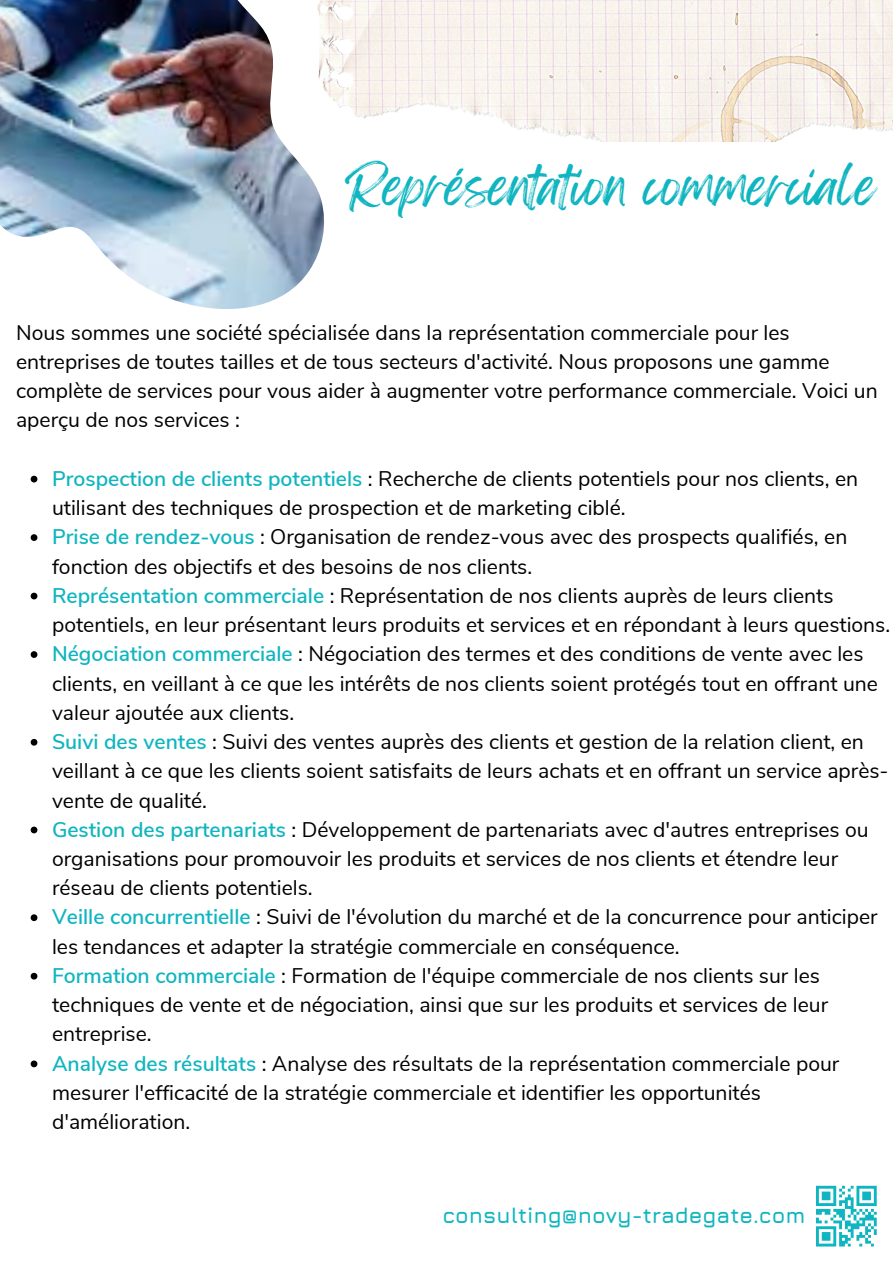
<style>
.page{position:relative;width:893px;height:1264px;background:#fff}
.page>*{position:absolute;margin:0;border:0;box-sizing:border-box;transform-origin:0 0}
.t1{font:45px "Feeling Passionate";color:#0fb5c0}
.t2{font:700 21.6px "Jura";color:#0fb5c0}
.t3{font:21.15px/29.2px "Nunito Sans";color:#000}
.s1{font-weight:600;color:#0fb5c0}
</style>
<div class="page">
<svg style="left:816px;top:1185px;width:60px;height:61px"></svg>
<img style="left:328px;top:0;width:564px;height:141px">
<svg style="left:31px;top:476px;width:6px;height:6px"></svg>
<svg style="left:31px;top:534px;width:6px;height:7px"></svg>
<svg style="left:31px;top:592px;width:6px;height:7px"></svg>
<svg style="left:31px;top:651px;width:6px;height:7px"></svg>
<svg style="left:31px;top:739px;width:6px;height:6px"></svg>
<svg style="left:31px;top:826px;width:6px;height:7px"></svg>
<svg style="left:31px;top:914px;width:6px;height:7px"></svg>
<svg style="left:31px;top:972px;width:6px;height:7px"></svg>
<svg style="left:31px;top:1060px;width:6px;height:7px"></svg>
<img style="left:0;top:0;width:328px;height:309px">
<h1 class="t1" style="left:346px;top:150px;width:531px">Représentation commerciale</h1>
<p class="t3" style="left:16px;top:318px;width:863px">Nous sommes une société spécialisée dans la représentation commerciale pour les entreprises de toutes tailles et de tous secteurs d'activité. Nous proposons une gamme complète de services pour vous aider à augmenter votre performance commerciale. Voici un aperçu de nos services :</p>
<p class="t3" style="left:52px;top:464px;width:839px"><span class="s1">Prospection de clients potentiels</span> : Recherche de clients potentiels pour nos clients, en utilisant des techniques de prospection et de marketing ciblé.<br><span class="s1">Prise de rendez-vous</span> : Organisation de rendez-vous avec des prospects qualifiés, en fonction des objectifs et des besoins de nos clients.<br><span class="s1">Représentation commerciale</span> : Représentation de nos clients auprès de leurs clients potentiels, en leur présentant leurs produits et services et en répondant à leurs questions.<br><span class="s1">Négociation commerciale</span> : Négociation des termes et des conditions de vente avec les clients, en veillant à ce que les intérêts de nos clients soient protégés tout en offrant une valeur ajoutée aux clients.<br><span class="s1">Suivi des ventes</span> : Suivi des ventes auprès des clients et gestion de la relation client, en veillant à ce que les clients soient satisfaits de leurs achats et en offrant un service après&shy;vente de qualité.<br><span class="s1">Gestion des partenariats</span> : Développement de partenariats avec d'autres entreprises ou organisations pour promouvoir les produits et services de nos clients et étendre leur réseau de clients potentiels.<br><span class="s1">Veille concurrentielle</span> : Suivi de l'évolution du marché et de la concurrence pour anticiper les tendances et adapter la stratégie commerciale en conséquence.<br><span class="s1">Formation commerciale</span> : Formation de l'équipe commerciale de nos clients sur les techniques de vente et de négociation, ainsi que sur les produits et services de leur entreprise.<br><span class="s1">Analyse des résultats</span> : Analyse des résultats de la représentation commerciale pour mesurer l'efficacité de la stratégie commerciale et identifier les opportunités d'amélioration.</p>
<p class="t2" style="left:442px;top:1201px;width:364px">consulting@novy-tradegate.com</p>
</div>
